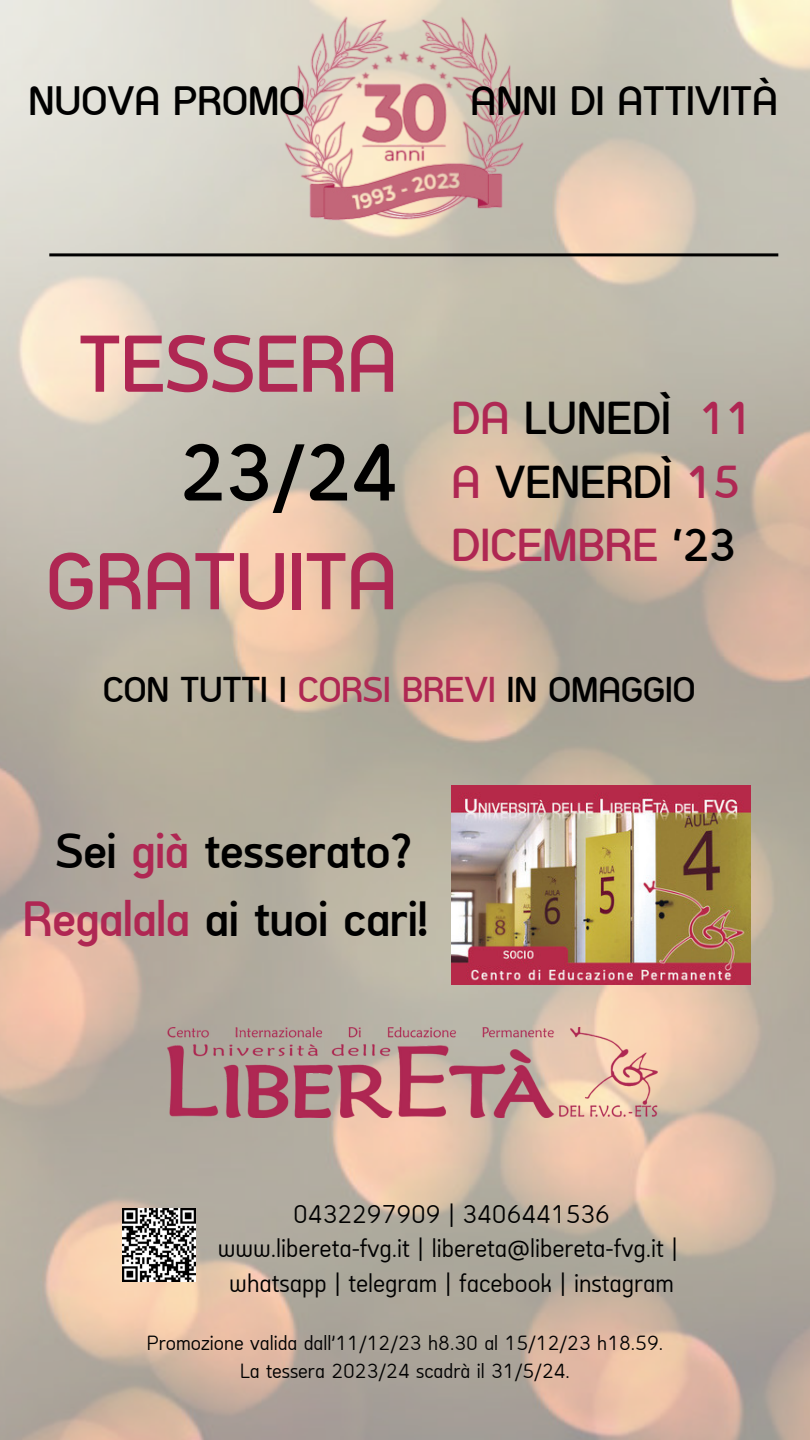
<style>
.page{position:relative;width:810px;height:1440px;background:#fff}
.page>*{position:absolute;margin:0;border:0;box-sizing:border-box;transform-origin:0 0}
.t1{font:700 78px/108.8px "Arch TH";color:#af2753;text-align:right}
.t2{font:700 48.2px "Arch TH";color:#000}
.t3{font:700 45px "Arch TH";color:#000}
.t4{font:700 45px "Arch TH";color:#af2753}
.t5{font:700 40px "Arch TH";color:#000}
.t6{font:700 35px "Arch TH";color:#000}
.t7{font:25px "Arch TH";color:#000}
.t8{font:20px "Arch TH";color:#000}
.s1{color:#000}
.s2{color:#af2753}
</style>
<div class="page">
<img style="left:0;top:0;width:810px;height:1440px">
<hr style="left:49px;top:253px;width:729px;height:3px;background:#000">
<img style="left:265px;top:0;width:280px;height:242px">
<img style="left:167px;top:1028px;width:491px;height:90px">
<img style="left:122px;top:1208px;width:74px;height:74px">
<img style="left:452px;top:786px;width:299px;height:198px">
<p class="t5" style="left:29px;top:75px;width:278px">NUOVA PROMO</p>
<p class="t5" style="left:471px;top:75px;width:309px">ANNI DI ATTIVITÀ</p>
<p class="t1" style="left:79px;top:318px;width:320px">TESSERA</p>
<p class="t1" style="left:47px;top:427px;width:352px"><span class="s1">23/24<br></span>GRATUITA</p>
<p class="t3" style="left:452px;top:389px;width:303px"><span class="s2">DA</span> LUNEDÌ <span class="s2">11</span></p>
<p class="t3" style="left:452px;top:453px;width:290px"><span class="s2">A</span> VENERDÌ <span class="s2">15</span></p>
<p class="t4" style="left:452px;top:517px;width:286px">DICEMBRE <span class="s1">‘23</span></p>
<p class="t6" style="left:103px;top:667px;width:594px">CON TUTTI I <span class="s2">CORSI BREVI</span> IN OMAGGIO</p>
<p class="t2" style="left:56px;top:820px;width:358px">Sei <span class="s2">già</span> tesserato?</p>
<p class="t2" style="left:23px;top:888px;width:406px"><span class="s2">Regalala</span> ai tuoi cari!</p>
<p class="t7" style="left:293px;top:1199px;width:318px">0432297909 | 3406441536</p>
<p class="t7" style="left:218px;top:1234px;width:461px">www.libereta-fvg.it | libereta@libereta-fvg.it |</p>
<p class="t7" style="left:229px;top:1268px;width:446px">whatsapp | telegram | facebook | instagram</p>
<p class="t8" style="left:147px;top:1331px;width:518px">Promozione valida dall’11/12/23 h8.30 al 15/12/23 h18.59.</p>
<p class="t8" style="left:240px;top:1359px;width:331px">La tessera 2023/24 scadrà il 31/5/24.</p>
</div>
